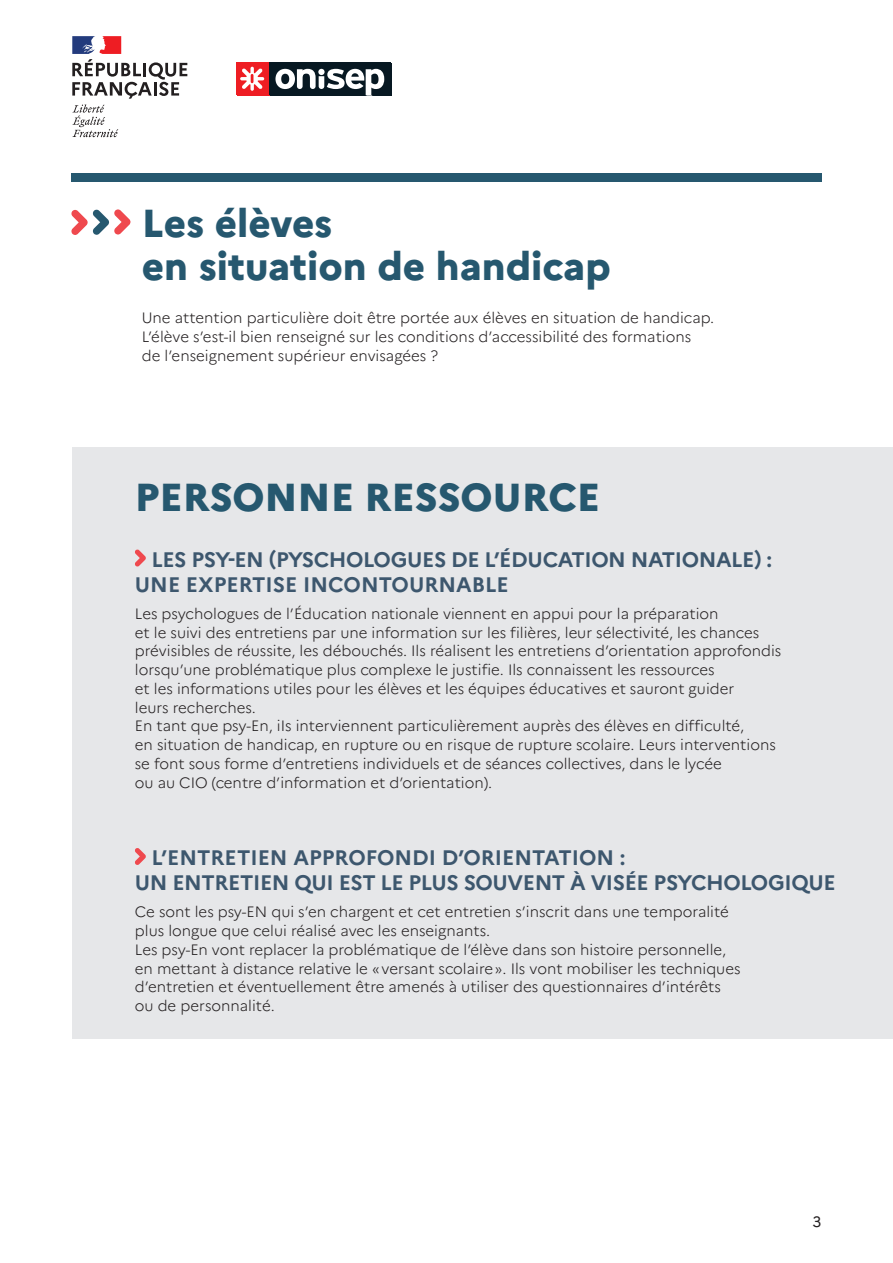
<style>
.page{position:relative;width:893px;height:1263px;background:#fff}
.page>*{position:absolute;margin:0;border:0;box-sizing:border-box;transform-origin:0 0}
.INTER_TITRE{font:800 39px/43.5px "Marianne";color:#26586f}
.INTER_TITRE_2{font:700 21px/25.2px "Marianne";letter-spacing:-.02em;color:#3d576e}
.TEXTE_COURANT{font:300 15px/18.8px "Marianne";color:#231f20}
.t1{font:15px "Marianne";color:#231f20}
</style>
<div class="page">
<svg style="left:72px;top:36px;width:115px;height:101px"></svg>
<div style="left:237px;top:63px;width:32px;height:33px;background:#ee1d23"></div>
<div style="left:269px;top:62px;width:122px;height:33px;background:#071822"></div>
<svg style="left:275px;top:69px;width:110px;height:27px"></svg>
<div style="left:236px;top:62px;width:33px;height:33px;background:#ee1d23"></div>
<svg style="left:240px;top:67px;width:25px;height:24px"></svg>
<svg style="left:71px;top:209px;width:60px;height:26px"></svg>
<div style="left:71px;top:173px;width:750px;height:9px;background:#26586f"></div>
<div style="left:72px;top:447px;width:821px;height:591px;background:#e6e7e9"></div>
<svg style="left:135px;top:549px;width:11px;height:17px"></svg>
<svg style="left:135px;top:848px;width:11px;height:17px"></svg>
<p class="INTER_TITRE" style="left:142px;top:201px;width:471px">Les élèves<br>en situation de handicap</p>
<p class="TEXTE_COURANT" style="left:142px;top:309px;width:574px">Une attention particulière doit être portée aux élèves en situation de handicap.</p>
<p class="TEXTE_COURANT" style="left:142px;top:327px;width:551px">L’élève s’est-il bien renseigné sur les conditions d’accessibilité des formations de l’enseignement supérieur envisagées ?</p>
<p class="INTER_TITRE" style="left:135px;top:475px;width:467px">PERSONNE RESSOURCE</p>
<p class="INTER_TITRE_2" style="left:135px;top:546px;width:639px;text-indent:17px">LES PSY-EN (PYSCHOLOGUES DE L’ÉDUCATION NATIONALE) :<br>UNE EXPERTISE INCONTOURNABLE</p>
<p class="TEXTE_COURANT" style="left:135px;top:604px;width:648px">Les psychologues de l’Éducation nationale viennent en appui pour la préparation<br>et le suivi des entretiens par une information sur les filières, leur sélectivité, les chances prévisibles de réussite, les débouchés. Ils réalisent les entretiens d’orientation approfondis lorsqu’une problématique plus complexe le justifie. Ils connaissent les ressources<br>et les informations utiles pour les élèves et les équipes éducatives et sauront guider<br>leurs recherches.</p>
<p class="TEXTE_COURANT" style="left:135px;top:717px;width:642px">En tant que psy-En, iIs interviennent particulièrement auprès des élèves en difficulté,<br>en situation de handicap, en rupture ou en risque de rupture scolaire. Leurs interventions se font sous forme d’entretiens individuels et de séances collectives, dans le lycée<br>ou au CIO (centre d’information et d’orientation).</p>
<p class="INTER_TITRE_2" style="left:135px;top:845px;width:702px;text-indent:17px">L’ENTRETIEN APPROFONDI D’ORIENTATION :<br>UN ENTRETIEN QUI EST LE PLUS SOUVENT À VISÉE PSYCHOLOGIQUE</p>
<p class="TEXTE_COURANT" style="left:135px;top:903px;width:596px">Ce sont les psy-EN qui s’en chargent et cet entretien s’inscrit dans une temporalité plus longue que celui réalisé avec les enseignants.</p>
<p class="TEXTE_COURANT" style="left:135px;top:940px;width:607px">Les psy-En vont replacer la problématique de l’élève dans son histoire personnelle, en mettant à distance relative le «versant scolaire». Ils vont mobiliser les techniques d’entretien et éventuellement être amenés à utiliser des questionnaires d’intérêts ou de personnalité.</p>
<p class="t1" style="left:812px;top:1213px;width:10px">3</p>
</div>
